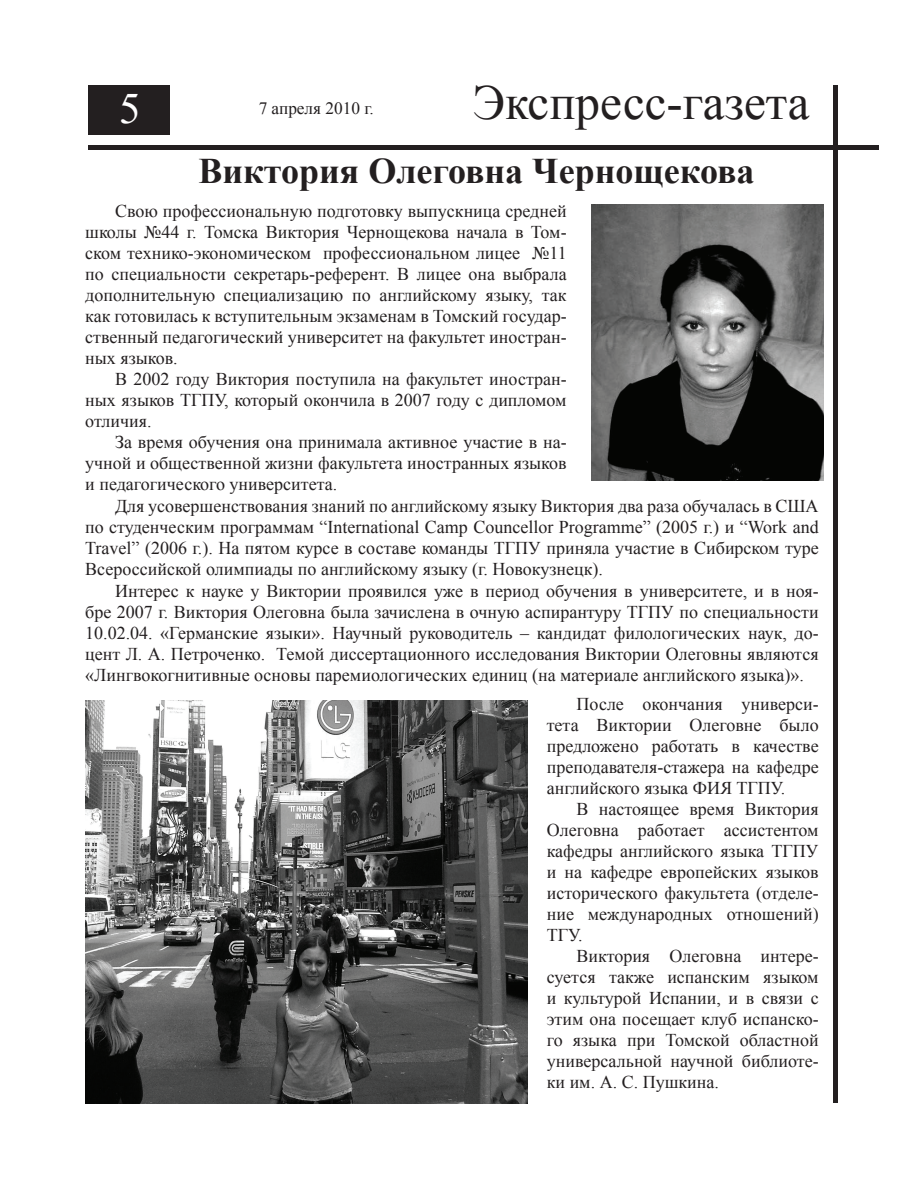
<style>
.page{position:relative;width:918px;height:1188px;background:#fff}
.page>*{position:absolute;margin:0;border:0;box-sizing:border-box;transform-origin:0 0}
.t1{font:49.05px "Times New Roman";color:#231f20}
.t2{font:43.2px "Times New Roman";color:#fff}
.t3{font:700 36px "Times New Roman";color:#231f20}
.t4{font:18px/21px "Times New Roman";color:#231f20;text-align:justify}
.t5{font:17.25px "Times New Roman";color:#231f20}
</style>
<div class="page">
<hr style="left:88px;top:145px;width:791px;height:4px;background:#231f20">
<hr style="left:834px;top:85px;width:4px;height:1018px;background:#231f20">
<div style="left:88px;top:85px;width:82px;height:50px;background:#231f20"></div>
<img style="left:591px;top:205px;width:232px;height:275px">
<img style="left:85px;top:700px;width:443px;height:403px">
<h1 class="t1" style="left:473px;top:70px;width:338px">Экспресс-газета</h1>
<h3 class="t3" style="left:199px;top:147px;width:558px">Виктория Олеговна Чернощекова</h3>
<p class="t4" style="left:85px;top:201px;width:483px;text-indent:30px">Свою профессиональную подготовку выпускница средней школы №44 г. Томска Виктория Чернощекова начала в Том&shy;ском технико-экономическом профессиональном лицее №11 по специальности секретарь-референт. В лицее она выбрала дополнительную специализацию по английскому языку, так как готовилась к вступительным экзаменам в Томский государ&shy;ственный педагогический университет на факультет иностран&shy;ных языков.</p>
<p class="t4" style="left:85px;top:369px;width:483px;text-indent:30px">В 2002 году Виктория поступила на факультет иностран&shy;ных языков ТГПУ, который окончила в 2007 году с дипломом отличия.</p>
<p class="t4" style="left:85px;top:432px;width:483px;text-indent:30px">За время обучения она принимала активное участие в на&shy;учной и общественной жизни факультета иностранных языков и педагогического университета.</p>
<p class="t4" style="left:85px;top:496px;width:735px;text-indent:30px">Для усовершенствования знаний по английскому языку Виктория два раза обучалась в США по студенческим программам “International Camp Councellor Programme” (2005 г.) и “Work and Travel” (2006 г.). На пятом курсе в составе команды ТГПУ приняла участие в Сибирском туре Всероссийской олимпиады по английскому языку (г. Новокузнецк).</p>
<p class="t4" style="left:85px;top:580px;width:735px;text-indent:30px">Интерес к науке у Виктории проявился уже в период обучения в университете, и в ноя&shy;бре 2007 г. Виктория Олеговна была зачислена в очную аспирантуру ТГПУ по специальности 10.02.04. «Германские языки». Научный руководитель – кандидат филологических наук, до&shy;цент Л. А. Петроченко. Темой диссертационного исследования Виктории Олеговны являются «Лингвокогнитивные основы паремиологических единиц (на материале английского языка)».</p>
<p class="t4" style="left:547px;top:693px;width:273px;text-indent:30px">После окончания универси&shy;тета Виктории Олеговне было предложено работать в качестве преподавателя-стажера на кафедре английского языка ФИЯ ТГПУ.</p>
<p class="t4" style="left:547px;top:798px;width:273px;text-indent:30px">В настоящее время Виктория Олеговна работает ассистентом кафедры английского языка ТГПУ и на кафедре европейских языков исторического факультета (отделе&shy;ние международных отношений)<br>ТГУ.</p>
<p class="t4" style="left:547px;top:945px;width:273px;text-indent:30px">Виктория Олеговна интере&shy;суется также испанским языком и культурой Испании, и в связи с этим она посещает клуб испанско&shy;го языка при Томской областной универсальной научной библиоте&shy;ки им. А. С. Пушкина.</p>
<h2 class="t2" style="left:119px;top:80px;width:23px">5</h2>
<p class="t5" style="left:259px;top:97px;width:117px">7 апреля 2010 г.</p>
</div>
